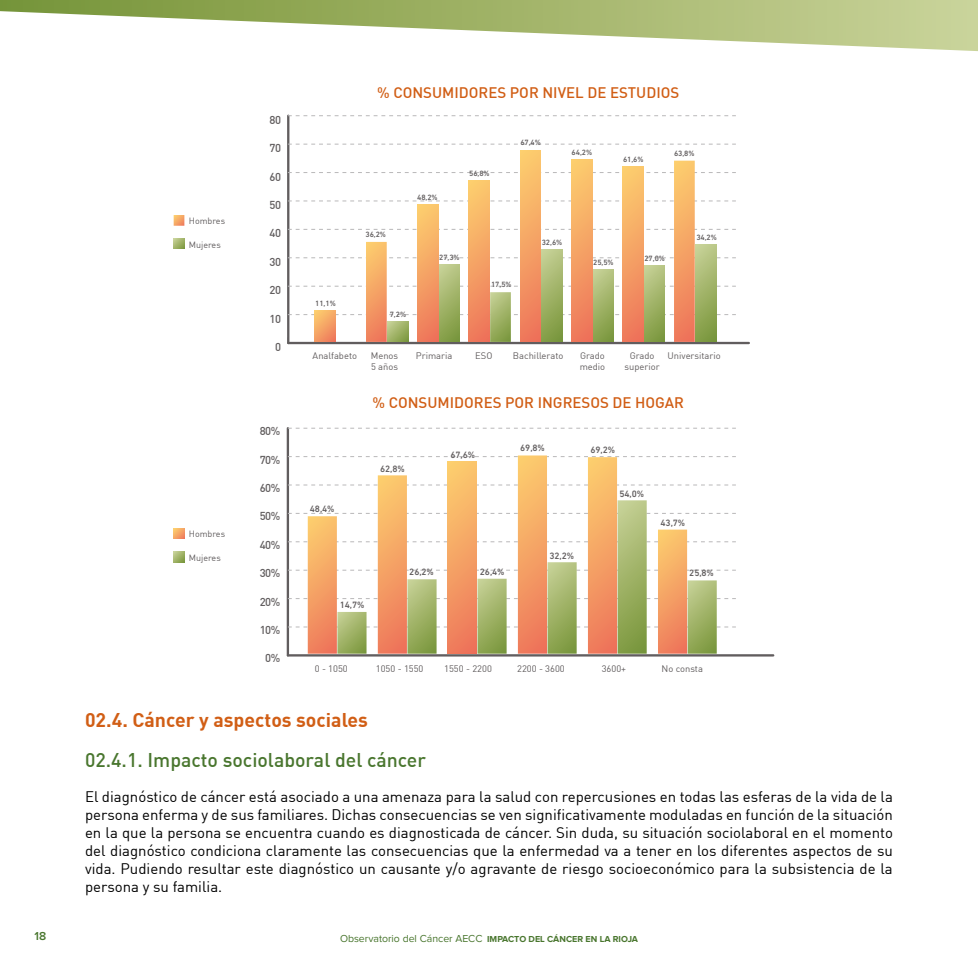
<style>
.page{position:relative;width:978px;height:978px;background:#fff}
.page>*{position:absolute;margin:0;border:0;box-sizing:border-box;transform-origin:0 0}
.t1{font:500 19.5px "DIN";color:#49762e}
.t2{font:700 19.5px "DIN";color:#d15e15}
.t3{font:15px/18px "DIN";color:#000;text-align:justify}
.t4{font:500 15px "DIN";color:#d15e15}
.t5{font:600 12px "Proxima Nova";color:#49762e}
.t6{font:500 11.25px "DIN";letter-spacing:-.05em;color:#615d5e}
.t7{font:10.5px "Proxima Nova";color:#49762e}
.t8{font:9.3px/11.2px "DIN";color:#615d5e}
.t9{font:500 9.3px "DIN Next LT Pro";letter-spacing:-.01em;color:#615d5e}
.t10{font:9px "DIN";color:#615d5e}
.t11{font:500 7.8px "DIN Next LT Pro";letter-spacing:-.01em;color:#615d5e}
.s1{font-weight:700;font-size:9px}
</style>
<div class="page">
<svg style="left:0;top:0;width:978px;height:51px"></svg>
<hr style="left:288px;top:342px;width:461px;height:2px;background:#615d5e">
<hr style="left:287px;top:116px;width:2px;height:227px;background:#615d5e">
<svg style="left:288px;top:144px;width:448px;height:1px"></svg>
<svg style="left:288px;top:115px;width:448px;height:1px"></svg>
<div style="left:520px;top:150px;width:21px;height:192px;background:#fcca6d"></div>
<svg style="left:288px;top:161px;width:448px;height:181px"></svg>
<svg style="left:174px;top:215px;width:10px;height:11px"></svg>
<svg style="left:174px;top:238px;width:10px;height:11px"></svg>
<hr style="left:288px;top:654px;width:485px;height:3px;background:#615d5e">
<hr style="left:287px;top:428px;width:2px;height:227px;background:#615d5e">
<svg style="left:288px;top:428px;width:448px;height:1px"></svg>
<svg style="left:288px;top:455px;width:448px;height:200px"></svg>
<svg style="left:174px;top:528px;width:10px;height:11px"></svg>
<svg style="left:174px;top:551px;width:10px;height:11px"></svg>
<p class="t10" style="left:189px;top:215px;width:38px">Hombres</p>
<p class="t10" style="left:189px;top:239px;width:33px">Mujeres</p>
<p class="t10" style="left:189px;top:528px;width:38px">Hombres</p>
<p class="t10" style="left:189px;top:552px;width:33px">Mujeres</p>
<p class="t6" style="left:270px;top:112px;width:13px">80</p>
<p class="t6" style="left:270px;top:141px;width:13px">70</p>
<p class="t6" style="left:270px;top:169px;width:13px">60</p>
<p class="t6" style="left:270px;top:198px;width:13px">50</p>
<p class="t6" style="left:270px;top:226px;width:13px">40</p>
<p class="t6" style="left:270px;top:255px;width:13px">30</p>
<p class="t6" style="left:270px;top:283px;width:13px">20</p>
<p class="t6" style="left:270px;top:311px;width:13px">10</p>
<p class="t6" style="left:275px;top:340px;width:8px">0</p>
<p class="t6" style="left:260px;top:424px;width:22px">80%</p>
<p class="t6" style="left:260px;top:452px;width:22px">70%</p>
<p class="t6" style="left:260px;top:481px;width:22px">60%</p>
<p class="t6" style="left:260px;top:509px;width:22px">50%</p>
<p class="t6" style="left:260px;top:538px;width:22px">40%</p>
<p class="t6" style="left:260px;top:566px;width:22px">30%</p>
<p class="t6" style="left:260px;top:594px;width:22px">20%</p>
<p class="t6" style="left:260px;top:623px;width:22px">10%</p>
<p class="t6" style="left:265px;top:651px;width:16px">0%</p>
<p class="t4" style="left:377px;top:83px;width:304px">% CONSUMIDORES POR NIVEL DE ESTUDIOS</p>
<p class="t11" style="left:315px;top:299px;width:22px">11,1%</p>
<p class="t11" style="left:417px;top:193px;width:22px">48,2%</p>
<p class="t11" style="left:469px;top:168px;width:22px">56,8%</p>
<p class="t11" style="left:520px;top:138px;width:22px">67,4%</p>
<p class="t11" style="left:572px;top:147px;width:22px">64,2%</p>
<p class="t11" style="left:623px;top:155px;width:22px">61,6%</p>
<p class="t11" style="left:674px;top:148px;width:22px">63,8%</p>
<p class="t11" style="left:365px;top:230px;width:22px">36,2%</p>
<p class="t11" style="left:390px;top:310px;width:18px">7,2%</p>
<p class="t11" style="left:439px;top:252px;width:22px">27,3%</p>
<p class="t11" style="left:491px;top:280px;width:22px">17,5%</p>
<p class="t11" style="left:542px;top:238px;width:22px">32,6%</p>
<p class="t11" style="left:593px;top:257px;width:22px">25,5%</p>
<p class="t11" style="left:644px;top:254px;width:22px">27,0%</p>
<p class="t11" style="left:696px;top:233px;width:22px">34,2%</p>
<p class="t8" style="left:313px;top:350px;width:46px">Analfabeto</p>
<p class="t8" style="left:371px;top:350px;width:29px">Menos<br>5 años</p>
<p class="t8" style="left:416px;top:350px;width:38px">Primaria</p>
<p class="t8" style="left:475px;top:350px;width:19px">ESO</p>
<p class="t8" style="left:513px;top:350px;width:52px">Bachillerato</p>
<p class="t8" style="left:580px;top:350px;width:27px">Grado medio</p>
<p class="t8" style="left:630px;top:350px;width:26px">Grado</p>
<p class="t8" style="left:668px;top:350px;width:55px">Universitario</p>
<p class="t8" style="left:625px;top:361px;width:37px">superior</p>
<p class="t4" style="left:372px;top:393px;width:313px">% CONSUMIDORES POR INGRESOS DE HOGAR</p>
<p class="t9" style="left:310px;top:504px;width:26px">48,4%</p>
<p class="t9" style="left:380px;top:464px;width:26px">62,8%</p>
<p class="t9" style="left:451px;top:449px;width:26px">67,6%</p>
<p class="t9" style="left:520px;top:443px;width:26px">69,8%</p>
<p class="t9" style="left:590px;top:444px;width:26px">69,2%</p>
<p class="t9" style="left:619px;top:488px;width:26px">54,0%</p>
<p class="t9" style="left:409px;top:567px;width:26px">26,2%</p>
<p class="t9" style="left:480px;top:567px;width:26px">26,4%</p>
<p class="t9" style="left:550px;top:550px;width:26px">32,2%</p>
<p class="t9" style="left:661px;top:517px;width:26px">43,7%</p>
<p class="t9" style="left:689px;top:568px;width:26px">25,8%</p>
<p class="t9" style="left:340px;top:600px;width:26px">14,7%</p>
<p class="t8" style="left:315px;top:663px;width:35px">0 - 1050</p>
<p class="t8" style="left:376px;top:663px;width:49px">1050 - 1550</p>
<p class="t8" style="left:444px;top:663px;width:49px">1550 - 2200</p>
<p class="t8" style="left:517px;top:663px;width:49px">2200 - 3600</p>
<p class="t8" style="left:602px;top:663px;width:26px">3600+</p>
<p class="t8" style="left:662px;top:663px;width:43px">No consta</p>
<h1 class="t2" style="left:85px;top:707px;width:284px">02.4. Cáncer y aspectos sociales</h1>
<h1 class="t1" style="left:85px;top:748px;width:342px">02.4.1. Impacto sociolaboral del cáncer</h1>
<p class="t3" style="left:85px;top:787px;width:809px">El diagnóstico de cáncer está asociado a una amenaza para la salud con repercusiones en todas las esferas de la vida de la persona enferma y de sus familiares. Dichas consecuencias se ven significativamente moduladas en función de la situación en la que la persona se encuentra cuando es diagnosticada de cáncer. Sin duda, su situación sociolaboral en el momento del diagnóstico condiciona claramente las consecuencias que la enfermedad va a tener en los diferentes aspectos de su vida. Pudiendo resultar este diagnóstico un causante y/o agravante de riesgo socioeconómico para la subsistencia de la persona y su familia.</p>
<p class="t5" style="left:35px;top:929px;width:13px">18</p>
<p class="t7" style="left:340px;top:932px;width:299px">Observatorio del Cáncer AECC <span class="s1">IMPACTO DEL CÁNCER EN LA RIOJA</span></p>
</div>
